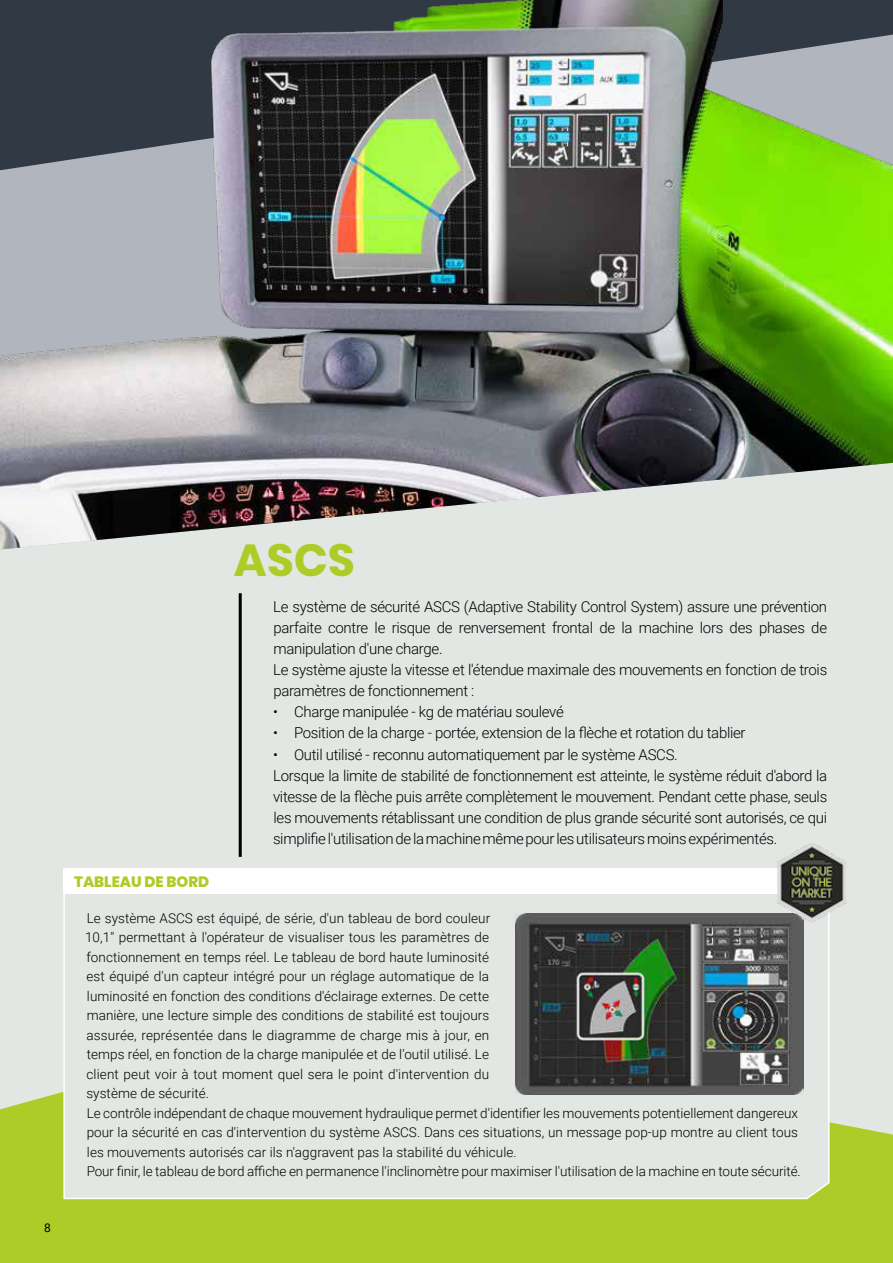
<style>
.page{position:relative;width:893px;height:1263px;background:#e2e7e3}
.page>*{position:absolute;margin:0;border:0;box-sizing:border-box;transform-origin:0 0}
.t1{font:700 45px "Poppins";color:#afcb27}
.t2{font:300 15px/21px "Roboto";letter-spacing:-.02em;color:#000}
.t3{font:800 15px "Poppins";color:#afcb27}
.t4{font:300 13.5px/19.5px "Roboto";letter-spacing:.005em;color:#000}
.t5{font:12px "Roboto";color:#000}
</style>
<div class="page">
<div style="left:0;top:1092px;width:893px;height:171px;background:#afcb27"></div>
<img style="left:0;top:170px;width:893px;height:379px">
<hr style="left:239px;top:593px;width:3px;height:264px;background:#000">
<svg style="left:0;top:0;width:893px;height:170px;background:#5b6d5e"></svg>
<img style="left:186px;top:0;width:537px;height:264px">
<svg style="left:63px;top:893px;width:767px;height:307px"></svg>
<div style="left:63px;top:868px;width:766px;height:25px;background:#fff"></div>
<img style="left:515px;top:914px;width:288px;height:181px">
<img style="left:776px;top:843px;width:71px;height:82px">
<p class="t5" style="left:44px;top:1222px;width:8px">8</p>
<h1 class="t1" style="left:234px;top:538px;width:123px">ASCS</h1>
<p class="t3" style="left:74px;top:875px;width:137px">TABLEAU DE BORD</p>
<p class="t2" style="left:273px;top:596px;width:556px">Le système de sécurité ASCS (Adaptive Stability Control System) assure une prévention parfaite contre le risque de renversement frontal de la machine lors des phases de manipulation d'une charge.<br>Le système ajuste la vitesse et l'étendue maximale des mouvements en fonction de trois paramètres de fonctionnement :</p>
<p class="t2" style="left:273px;top:701px;width:292px">• Charge manipulée - kg de matériau soulevé</p>
<p class="t2" style="left:273px;top:722px;width:474px">• Position de la charge - portée, extension de la flèche et rotation du tablier</p>
<p class="t2" style="left:273px;top:743px;width:556px">• Outil utilisé - reconnu automatiquement par le système ASCS.<br>Lorsque la limite de stabilité de fonctionnement est atteinte, le système réduit d'abord la vitesse de la flèche puis arrête complètement le mouvement. Pendant cette phase, seuls les mouvements rétablissant une condition de plus grande sécurité sont autorisés, ce qui simplifie l'utilisation de la machine même pour les utilisateurs moins expérimentés.</p>
<p class="t4" style="left:85px;top:908px;width:717px">Le système ASCS est équipé, de série, d'un tableau de bord couleur<br>10,1'' permettant à l'opérateur de visualiser tous les paramètres de<br>fonctionnement en temps réel. Le tableau de bord haute luminosité<br>est équipé d'un capteur intégré pour un réglage automatique de la<br>luminosité en fonction des conditions d'éclairage externes. De cette<br>manière, une lecture simple des conditions de stabilité est toujours<br>assurée, représentée dans le diagramme de charge mis à jour, en<br>temps réel, en fonction de la charge manipulée et de l'outil utilisé. Le<br>client peut voir à tout moment quel sera le point d'intervention du<br>système de sécurité.<br>Le contrôle indépendant de chaque mouvement hydraulique permet d'identifier les mouvements potentiellement dangereux pour la sécurité en cas d'intervention du système ASCS. Dans ces situations, un message pop-up montre au client tous les mouvements autorisés car ils n'aggravent pas la stabilité du véhicule.<br>Pour finir, le tableau de bord affiche en permanence l'inclinomètre pour maximiser l'utilisation de la machine en toute sécurité.</p>
</div>
